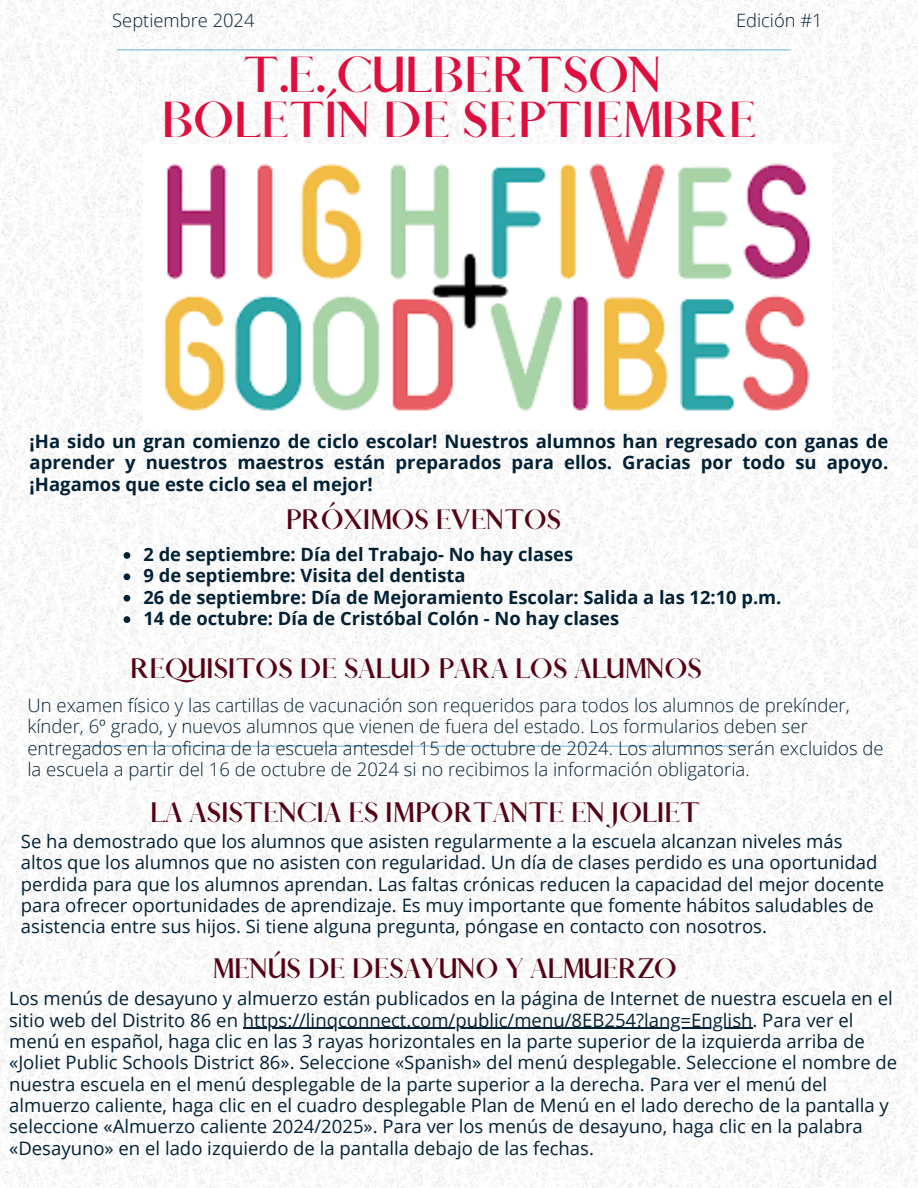
<style>
.page{position:relative;width:918px;height:1188px;background:#fff}
.page>*{position:absolute;margin:0;border:0;box-sizing:border-box;transform-origin:0 0}
.t1{font:700 45.6px/45px "Afrah";color:#de0f3f;text-align:center}
.t2{font:700 25.35px "Afrah";color:#560216}
.t3{font:18.45px/21.3px "Open Sans";color:#022135}
.t4{font:300 18.45px/21.3px "Open Sans";color:#022135}
.t5{font:700 18.45px/21.3px "Open Sans";color:#022135;text-align:justify}
.t6{font:700 18.3px "Open Sans";color:#022135}
.t7{font:300 18.3px "Open Sans";color:#022135}
</style>
<div class="page">
<img style="left:0;top:0;width:918px;height:1188px">
<hr style="left:117px;top:49px;width:674px;height:1px;background:#7bb7e0">
<img style="left:144px;top:144px;width:687px;height:286px">
<hr style="left:82px;top:746px;width:666px;height:1px;background:#7bb7e0">
<svg style="left:124px;top:552px;width:6px;height:7px"></svg>
<svg style="left:124px;top:573px;width:6px;height:7px"></svg>
<svg style="left:124px;top:595px;width:6px;height:7px"></svg>
<svg style="left:124px;top:616px;width:6px;height:7px"></svg>
<hr style="left:243px;top:1028px;width:510px;height:1px;background:#022135">
<h1 class="t7" style="left:112px;top:7px;width:144px">Septiembre 2024</h1>
<p class="t7" style="left:736px;top:7px;width:88px">Edición #1</p>
<p class="t1" style="left:162px;top:53px;width:596px">T.E. CULBERTSON<br>BOLETÍN DE SEPTIEMBRE</p>
<h3 class="t5" style="left:30px;top:430px;width:860px">¡Ha sido un gran comienzo de ciclo escolar! Nuestros alumnos han regresado con ganas de aprender y nuestros maestros están preparados para ellos. Gracias por todo su apoyo. ¡Hagamos que este ciclo sea el mejor!</h3>
<h2 class="t2" style="left:285px;top:504px;width:278px">PRÓXIMOS EVENTOS</h2>
<p class="t6" style="left:143px;top:542px;width:431px">2 de septiembre: Día del Trabajo- No hay clases</p>
<p class="t6" style="left:143px;top:563px;width:324px">9 de septiembre: Visita del dentista</p>
<p class="t6" style="left:143px;top:584px;width:640px">26 de septiembre: Día de Mejoramiento Escolar: Salida a las 12:10 p.m.</p>
<p class="t6" style="left:143px;top:606px;width:477px">14 de octubre: Día de Cristóbal Colón - No hay clases</p>
<p class="t2" style="left:130px;top:653px;width:573px">REQUISITOS DE SALUD PARA LOS ALUMNOS</p>
<p class="t4" style="left:27px;top:694px;width:858px">Un examen físico y las cartillas de vacunación son requeridos para todos los alumnos de prekínder, kínder, 6º grado, y nuevos alumnos que vienen de fuera del estado. Los formularios deben ser entregados en la oficina de la escuela antesdel 15 de octubre de 2024. Los alumnos serán excluidos de la escuela a partir del 16 de octubre de 2024 si no recibimos la información obligatoria.</p>
<h2 class="t2" style="left:150px;top:797px;width:551px">LA ASISTENCIA ES IMPORTANTE EN JOLIET</h2>
<h2 class="t3" style="left:21px;top:830px;width:865px">Se ha demostrado que los alumnos que asisten regularmente a la escuela alcanzan niveles más altos que los alumnos que no asisten con regularidad. Un día de clases perdido es una oportunidad perdida para que los alumnos aprendan. Las faltas crónicas reducen la capacidad del mejor docente para ofrecer oportunidades de aprendizaje. Es muy importante que fomente hábitos saludables de asistencia entre sus hijos. Si tiene alguna pregunta, póngase en contacto con nosotros.</h2>
<h2 class="t2" style="left:213px;top:952px;width:465px">MENÚS DE DESAYUNO Y ALMUERZO</h2>
<p class="t3" style="left:9px;top:987px;width:885px">Los menús de desayuno y almuerzo están publicados en la página de Internet de nuestra escuela en el sitio web del Distrito 86 en https://linqconnect.com/public/menu/8EB254?lang=English. Para ver el</p>
<h2 class="t3" style="left:9px;top:1030px;width:890px">menú en español, haga clic en las 3 rayas horizontales en la parte superior de la izquierda arriba de «Joliet Public Schools District 86». Seleccione «Spanish» del menú desplegable. Seleccione el nombre de nuestra escuela en el menú desplegable de la parte superior a la derecha. Para ver el menú del almuerzo caliente, haga clic en el cuadro desplegable Plan de Menú en el lado derecho de la pantalla y seleccione «Almuerzo caliente 2024/2025». Para ver los menús de desayuno, haga clic en la palabra «Desayuno» en el lado izquierdo de la pantalla debajo de las fechas.</h2>
</div>
